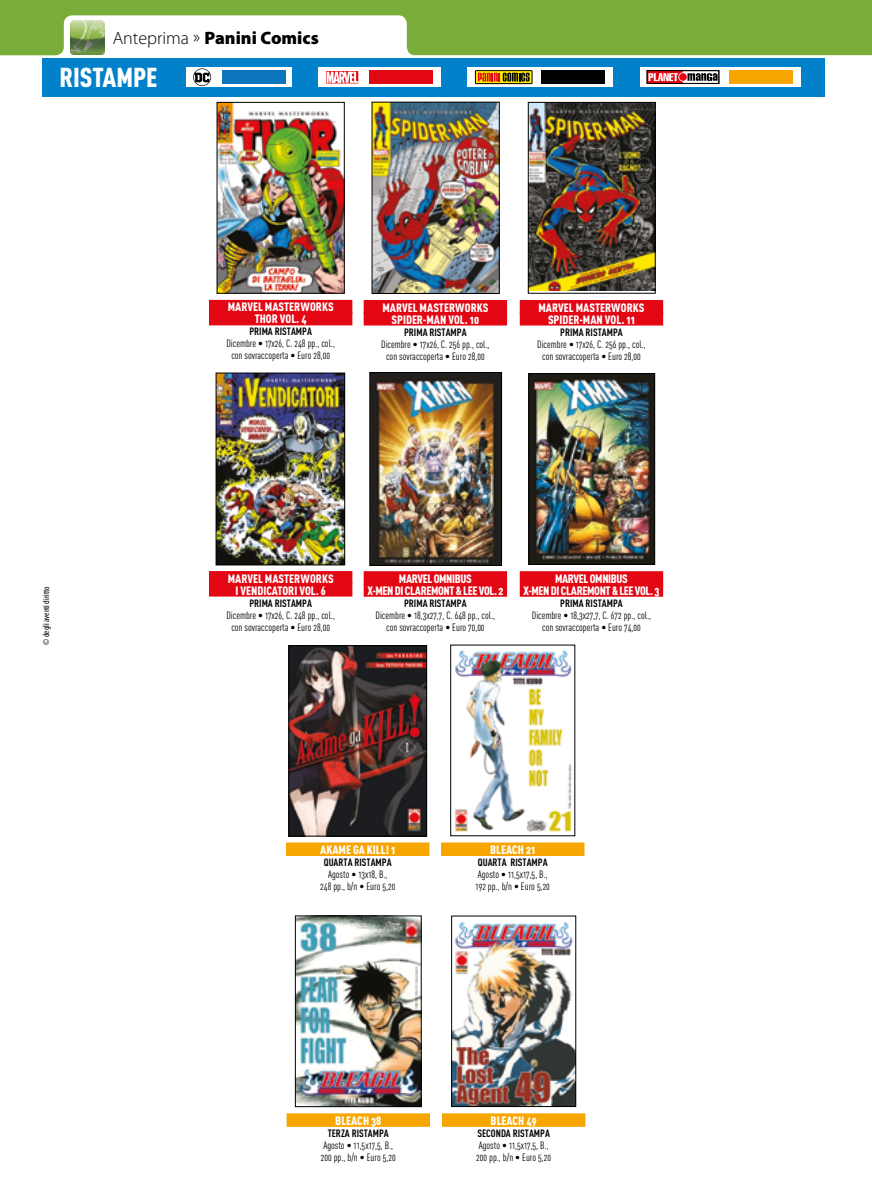
<style>
.page{position:relative;width:872px;height:1191px;background:#fff}
.page>*{position:absolute;margin:0;border:0;box-sizing:border-box;transform-origin:0 0}
.t1{font:27px "DIN Cond Black Alternate";color:#fff}
.t2{font:900 18px "Myriad Pro";color:#000}
.t3{font:12px/12px "DIN Cond Black Alternate";color:#fff;text-align:center}
.t4{font:12px/12px "DIN Cond Black Alternate";letter-spacing:-.03em;color:#fff;text-align:center}
.t5{font:10.5px/12px "DIN Cond Regular Alternate";color:#000;text-align:center}
.t6{font:700 10.5px "DIN Cond";color:#000}
.t7{font:condensed 9px "Myriad Pro";color:#000}
.s1{font-weight:300}
</style>
<div class="page">
<svg style="left:0;top:0;width:872px;height:56px;fill:#79ac38"></svg>
<img style="left:70px;top:21px;width:34px;height:34px">
<img style="left:453px;top:922px;width:121px;height:183px">
<div style="left:451px;top:915px;width:125px;height:192px;border:1px solid #000"></div>
<div style="left:442px;top:1113px;width:143px;height:13px;background:#f7a600"></div>
<img style="left:297px;top:917px;width:122px;height:188px">
<div style="left:295px;top:915px;width:126px;height:192px;border:1px solid #000"></div>
<div style="left:286px;top:1113px;width:144px;height:13px;background:#f7a600"></div>
<img style="left:374px;top:104px;width:123px;height:188px">
<div style="left:372px;top:102px;width:127px;height:192px;border:1px solid #000"></div>
<div style="left:364px;top:300px;width:143px;height:13px;background:#e30613"></div>
<div style="left:364px;top:312px;width:143px;height:13px;background:#e30613"></div>
<img style="left:219px;top:104px;width:124px;height:188px">
<div style="left:217px;top:102px;width:128px;height:192px;border:1px solid #000"></div>
<div style="left:209px;top:300px;width:143px;height:13px;background:#e30613"></div>
<div style="left:209px;top:312px;width:143px;height:13px;background:#e30613"></div>
<img style="left:530px;top:104px;width:123px;height:187px">
<div style="left:528px;top:102px;width:127px;height:192px;border:1px solid #000"></div>
<div style="left:520px;top:300px;width:143px;height:13px;background:#e30613"></div>
<div style="left:520px;top:312px;width:143px;height:13px;background:#e30613"></div>
<img style="left:371px;top:374px;width:129px;height:190px">
<div style="left:369px;top:372px;width:133px;height:194px;border:1px solid #000"></div>
<div style="left:364px;top:571px;width:143px;height:14px;background:#e30613"></div>
<div style="left:364px;top:583px;width:143px;height:14px;background:#e30613"></div>
<img style="left:218px;top:375px;width:125px;height:188px">
<div style="left:216px;top:373px;width:129px;height:192px;border:1px solid #000"></div>
<div style="left:209px;top:571px;width:143px;height:13px;background:#e30613"></div>
<div style="left:209px;top:583px;width:143px;height:13px;background:#e30613"></div>
<img style="left:530px;top:375px;width:123px;height:188px">
<div style="left:528px;top:373px;width:127px;height:192px;border:1px solid #000"></div>
<div style="left:520px;top:571px;width:143px;height:14px;background:#e30613"></div>
<div style="left:520px;top:583px;width:143px;height:14px;background:#e30613"></div>
<img style="left:290px;top:647px;width:135px;height:187px">
<div style="left:288px;top:645px;width:139px;height:191px;border:1px solid #000"></div>
<div style="left:286px;top:842px;width:143px;height:14px;background:#f7a600"></div>
<img style="left:454px;top:650px;width:118px;height:182px">
<div style="left:450px;top:644px;width:125px;height:192px;border:1px solid #000"></div>
<div style="left:441px;top:842px;width:143px;height:14px;background:#f7a600"></div>
<div style="left:43px;top:58px;width:782px;height:39px;background:#0081c9"></div>
<div style="left:318px;top:67px;width:122px;height:20px;background:#fff"></div>
<svg style="left:326px;top:71px;width:33px;height:13px"></svg>
<svg style="left:326px;top:72px;width:32px;height:11px"></svg>
<div style="left:369px;top:70px;width:64px;height:14px;background:#e30613"></div>
<div style="left:467px;top:67px;width:146px;height:20px;background:#fff"></div>
<svg style="left:475px;top:71px;width:57px;height:13px"></svg>
<div style="left:475px;top:70px;width:57px;height:14px;border:1px solid #000"></div>
<svg style="left:478px;top:73px;width:51px;height:9px"></svg>
<div style="left:541px;top:70px;width:64px;height:14px;background:#000"></div>
<div style="left:640px;top:67px;width:160px;height:20px;background:#fff"></div>
<svg style="left:649px;top:72px;width:32px;height:10px"></svg>
<div style="left:647px;top:70px;width:72px;height:14px;border:1px solid #000"></div>
<div style="left:678px;top:72px;width:9px;height:10px;border:2px solid #fff;border-radius:50%"></div>
<div style="left:679px;top:73px;width:8px;height:8px;background:#e30613;border-radius:50%"></div>
<svg style="left:648px;top:73px;width:30px;height:8px"></svg>
<svg style="left:687px;top:73px;width:30px;height:8px"></svg>
<div style="left:729px;top:70px;width:64px;height:14px;background:#f7a600"></div>
<div style="left:186px;top:67px;width:105px;height:20px;background:#fff"></div>
<div style="left:222px;top:70px;width:63px;height:14px;background:#0c75bb"></div>
<svg style="left:193px;top:68px;width:18px;height:18px"></svg>
<h2 class="t2" style="left:113px;top:28px;width:208px"><span class="s1">Anteprima »</span> Panini Comics</h2>
<h1 class="t1" style="left:60px;top:60px;width:99px">RISTAMPE</h1>
<p class="t7" style="left:41px;top:644px;width:60px;rotate:-90deg">© degli aventi diritto</p>
<p class="t3" style="left:228px;top:301px;width:107px">MARVEL MASTERWORKS<br>THOR VOL. 4</p>
<p class="t6" style="left:249px;top:325px;width:64px">PRIMA RISTAMPA</p>
<p class="t5" style="left:226px;top:337px;width:110px">Dicembre • 17x26, C. 248 pp., col., con sovraccoperta • Euro 28,00</p>
<p class="t3" style="left:382px;top:301px;width:107px">MARVEL MASTERWORKS<br>SPIDER-MAN VOL. 10</p>
<p class="t6" style="left:404px;top:325px;width:64px">PRIMA RISTAMPA</p>
<p class="t5" style="left:381px;top:338px;width:110px">Dicembre • 17x26, C. 256 pp., col., con sovraccoperta • Euro 28,00</p>
<p class="t3" style="left:538px;top:301px;width:107px">MARVEL MASTERWORKS<br>SPIDER-MAN VOL. 11</p>
<p class="t6" style="left:560px;top:325px;width:64px">PRIMA RISTAMPA</p>
<p class="t5" style="left:537px;top:338px;width:110px">Dicembre • 17x26, C. 256 pp., col., con sovraccoperta • Euro 28,00</p>
<p class="t3" style="left:228px;top:572px;width:107px">MARVEL MASTERWORKS<br>I VENDICATORI VOL. 6</p>
<p class="t6" style="left:249px;top:596px;width:64px">PRIMA RISTAMPA</p>
<p class="t5" style="left:226px;top:609px;width:110px">Dicembre • 17x26, C. 248 pp., col., con sovraccoperta • Euro 28,00</p>
<p class="t4" style="left:367px;top:572px;width:138px">MARVEL OMNIBUS<br>X-MEN DI CLAREMONT &amp; LEE VOL. 2</p>
<p class="t6" style="left:404px;top:596px;width:64px">PRIMA RISTAMPA</p>
<p class="t5" style="left:375px;top:609px;width:121px">Dicembre • 18,3x27,7, C. 648 pp., col., con sovraccoperta • Euro 70,00</p>
<p class="t4" style="left:523px;top:572px;width:138px">MARVEL OMNIBUS<br>X-MEN DI CLAREMONT &amp; LEE VOL. 3</p>
<p class="t6" style="left:560px;top:596px;width:64px">PRIMA RISTAMPA</p>
<p class="t5" style="left:532px;top:609px;width:121px">Dicembre • 18,3x27,7, C. 672 pp., col., con sovraccoperta • Euro 74,00</p>
<p class="t3" style="left:320px;top:843px;width:77px">AKAME GA KILL! 1</p>
<p class="t6" style="left:324px;top:856px;width:69px">QUARTA RISTAMPA</p>
<p class="t5" style="left:320px;top:868px;width:77px">Agosto • 13x18, B.,<br>248 pp., b/n • Euro 5,20</p>
<p class="t3" style="left:490px;top:843px;width:47px">BLEACH 21</p>
<p class="t6" style="left:478px;top:856px;width:71px">QUARTA RISTAMPA</p>
<p class="t5" style="left:475px;top:868px;width:76px;text-align:left">Agosto • 11,5x17,5, B.,<br>192 pp., b/n • Euro 5,20</p>
<p class="t3" style="left:335px;top:1114px;width:47px">BLEACH 38</p>
<p class="t6" style="left:328px;top:1126px;width:63px">TERZA RISTAMPA</p>
<p class="t5" style="left:321px;top:1139px;width:76px;text-align:left">Agosto • 11,5x17,5, B.,<br>200 pp., b/n • Euro 5,20</p>
<p class="t3" style="left:490px;top:1114px;width:48px">BLEACH 49</p>
<p class="t6" style="left:477px;top:1126px;width:74px">SECONDA RISTAMPA</p>
<p class="t5" style="left:476px;top:1139px;width:76px;text-align:left">Agosto • 11,5x17,5, B.,<br>200 pp., b/n • Euro 5,20</p>
</div>
